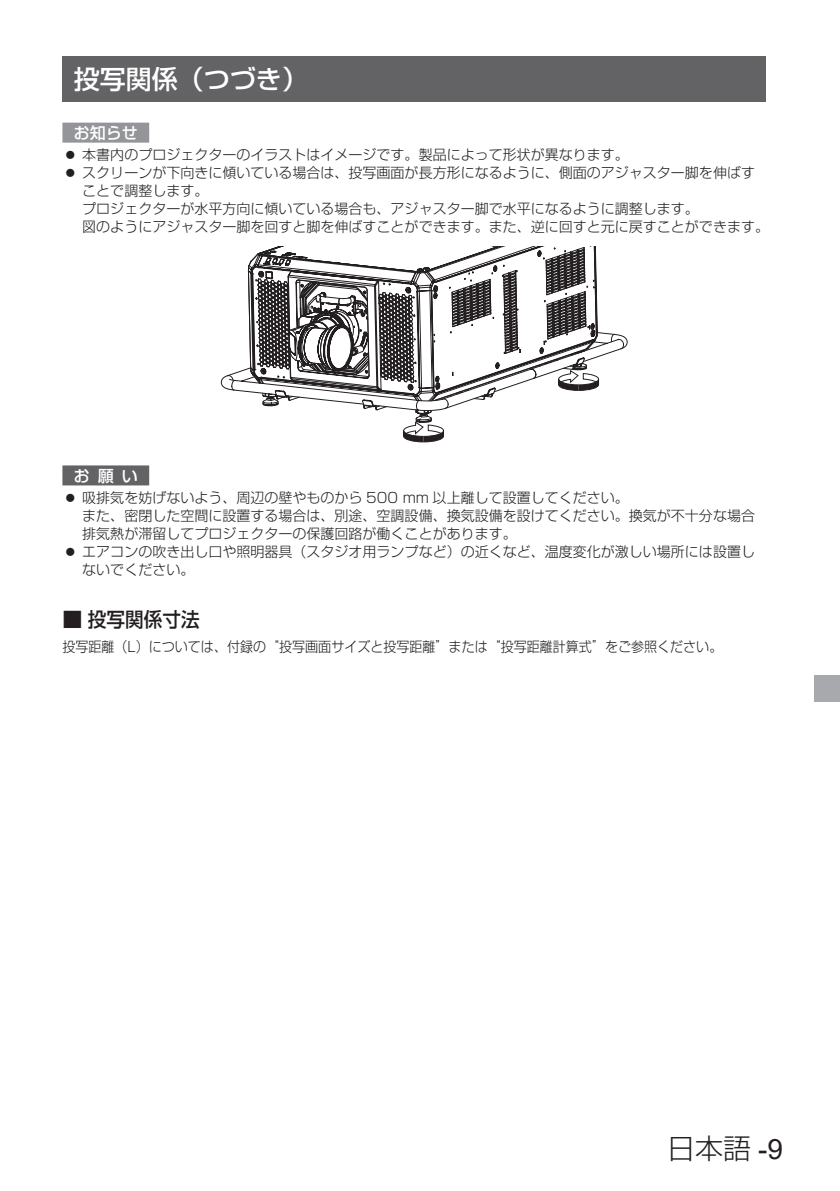
<style>
.page{position:relative;width:840px;height:1191px;background:#fff}
.page>*{position:absolute;margin:0;border:0;box-sizing:border-box;transform-origin:0 0}
.t1{font:300 28px "Shin Go Pro";color:#231f20}
.t2{font:500 26px "Shin Go Pro";color:#fff}
.t3{font:500 20px "Shin Go Pro";color:#231f20}
.t4{font:500 16px "Shin Go Pro";color:#fff}
.t5{font:300 14px/18px "Shin Go Pro";color:#231f20}
.t6{font:300 14px "Shin Go Pro";color:#231f20;scale:.93 1}
.s1{font-family:"Arial";font-weight:400}
</style>
<div class="page">
<div style="left:813px;top:674px;width:26px;height:27px;background:#a8a9ad"></div>
<div style="left:62px;top:57px;width:703px;height:45px;background:#636366"></div>
<div style="left:62px;top:123px;width:87px;height:20px;background:#939598"></div>
<div style="left:62px;top:465px;width:87px;height:20px;background:#636366"></div>
<svg style="left:403px;top:421px;width:40px;height:21px"></svg>
<svg style="left:221px;top:246px;width:406px;height:165px"></svg>
<p class="t2" style="left:74px;top:58px;width:235px">投写関係（つづき）</p>
<p class="t4" style="left:74px;top:120px;width:65px">お知らせ</p>
<p class="t5" style="left:82px;top:144px;width:688px">本書内のプロジェクターのイラストはイメージです。製品によって形状が異なります。<br>スクリーンが下向きに傾いている場合は、投写画面が長方形になるように、側面のアジャスター脚を伸ばすことで調整します。<br>プロジェクターが水平方向に傾いている場合も、アジャスター脚で水平になるように調整します。<br>図のようにアジャスター脚を回すと脚を伸ばすことができます。また、逆に回すと元に戻すことができます。</p>
<p class="t4" style="left:74px;top:462px;width:65px">お願い</p>
<p class="t5" style="left:82px;top:487px;width:673px">吸排気を妨げないよう、周辺の壁やものから 500.mm 以上離して設置してください。<br>また、密閉した空間に設置する場合は、別途、空調設備、換気設備を設けてください。換気が不十分な場合排気熱が滞留してプロジェクターの保護回路が働くことがあります。<br>エアコンの吹き出し口や照明器具（スタジオ用ランプなど）の近くなど、温度変化が激しい場所には設置しないでください。</p>
<p class="t3" style="left:62px;top:603px;width:139px">■ 投写関係寸法</p>
<p class="t6" style="left:62px;top:635px;width:710px">投写距離（L）については、付録の“投写画面サイズと投写距離”または“投写距離計算式”をご参照ください。</p>
<p class="t1" style="left:666px;top:1125px;width:117px">日本語 <span class="s1">-9</span></p>
</div>
